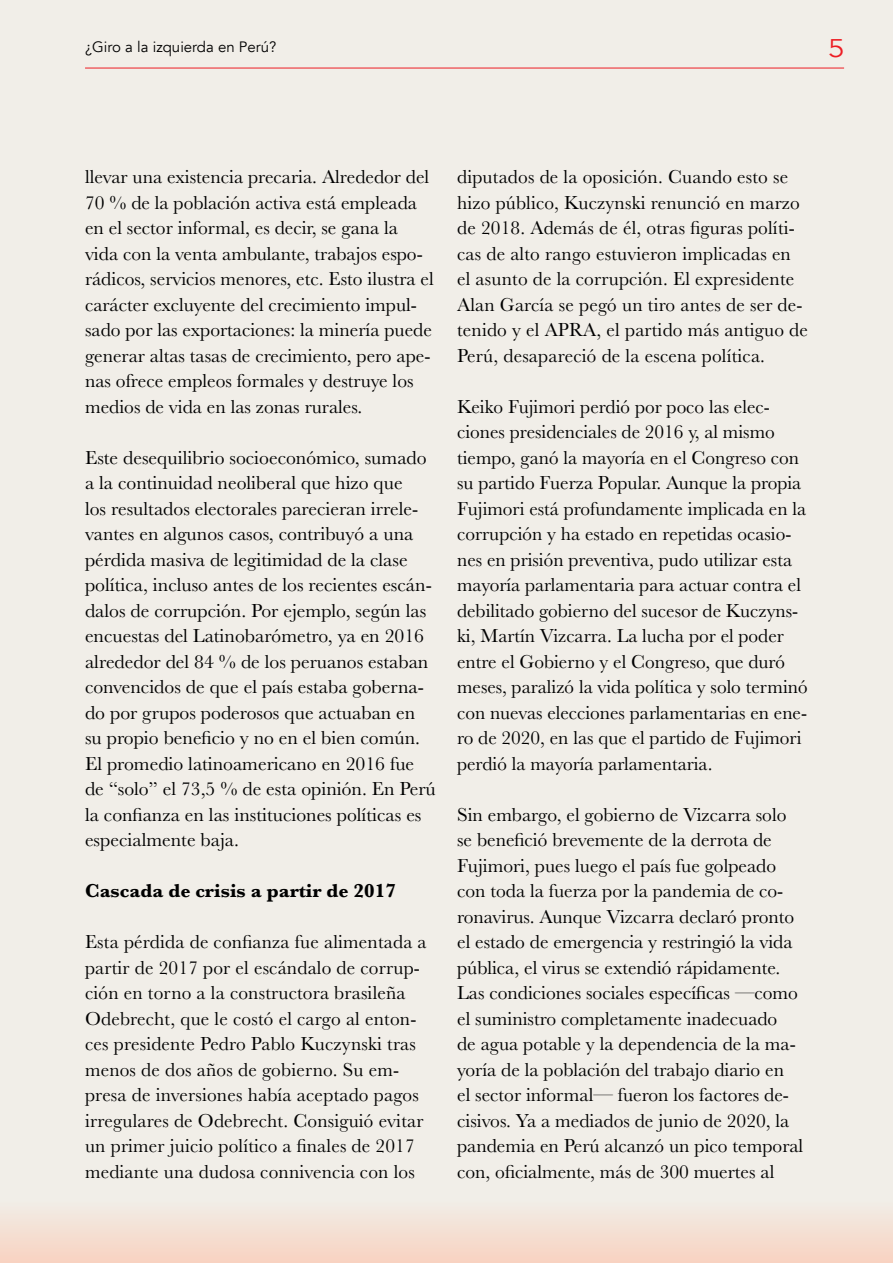
<style>
.page{position:relative;width:893px;height:1263px;background:#f1eee8}
.page>*{position:absolute;margin:0;border:0;box-sizing:border-box;transform-origin:0 0}
.t1{font:300 25.5px "Avenir";color:#ed1d24;scale:1.2 1}
.t2{font:19.5px/25.5px "Baskerville";color:#000}
.t3{font:700 19.5px "Baskerville";color:#000}
.t4{font:15px "Avenir";color:#000}
</style>
<div class="page">
<hr style="left:85px;top:68px;width:759px;height:1px;background:#ed1d24">
<div style="left:0;top:1200px;width:893px;height:63px;background:linear-gradient(to bottom,#f1eee7,#f8d2c1)"></div>
<p class="t4" style="left:85px;top:38px;width:193px">¿Giro a la izquierda en Perú?</p>
<h1 class="t1" style="left:828px;top:34px;width:15px">5</h1>
<p class="t2" style="left:85px;top:164px;width:350px">llevar una existencia precaria. Alrededor del 70 % de la población activa está empleada en el sector informal, es decir, se gana la vida con la venta ambulante, trabajos espo&shy;rádicos, servicios menores, etc. Esto ilustra el carácter excluyente del crecimiento impul&shy;sado por las exportaciones: la minería puede generar altas tasas de crecimiento, pero ape&shy;nas ofrece empleos formales y destruye los medios de vida en las zonas rurales.</p>
<p class="t2" style="left:85px;top:445px;width:352px">Este desequilibrio socioeconómico, sumado a la continuidad neoliberal que hizo que<br>los resultados electorales parecieran irrele&shy;vantes en algunos casos, contribuyó a una pérdida masiva de legitimidad de la clase política, incluso antes de los recientes escán&shy;dalos de corrupción. Por ejemplo, según las encuestas del Latinobarómetro, ya en 2016 alrededor del 84 % de los peruanos estaban convencidos de que el país estaba goberna&shy;do por grupos poderosos que actuaban en su propio beneficio y no en el bien común.<br>El promedio latinoamericano en 2016 fue de “solo” el 73,5 % de esta opinión. En Perú la confianza en las instituciones políticas es especialmente baja.</p>
<p class="t3" style="left:85px;top:877px;width:312px">Cascada de crisis a partir de 2017</p>
<p class="t2" style="left:85px;top:929px;width:343px">Esta pérdida de confianza fue alimentada a partir de 2017 por el escándalo de corrup&shy;ción en torno a la constructora brasileña Odebrecht, que le costó el cargo al enton&shy;ces presidente Pedro Pablo Kuczynski tras menos de dos años de gobierno. Su em&shy;presa de inversiones había aceptado pagos irregulares de Odebrecht. Consiguió evitar un primer juicio político a finales de 2017 mediante una dudosa connivencia con los</p>
<p class="t2" style="left:457px;top:164px;width:352px">diputados de la oposición. Cuando esto se hizo público, Kuczynski renunció en marzo de 2018. Además de él, otras figuras políti&shy;cas de alto rango estuvieron implicadas en el asunto de la corrupción. El expresidente Alan García se pegó un tiro antes de ser de&shy;tenido y el APRA, el partido más antiguo de Perú, desapareció de la escena política.</p>
<p class="t2" style="left:457px;top:394px;width:352px">Keiko Fujimori perdió por poco las elec&shy;ciones presidenciales de 2016 y, al mismo tiempo, ganó la mayoría en el Congreso con su partido Fuerza Popular. Aunque la propia Fujimori está profundamente implicada en la corrupción y ha estado en repetidas ocasio&shy;nes en prisión preventiva, pudo utilizar esta mayoría parlamentaria para actuar contra el debilitado gobierno del sucesor de Kuczyns&shy;ki, Martín Vizcarra. La lucha por el poder entre el Gobierno y el Congreso, que duró meses, paralizó la vida política y solo terminó con nuevas elecciones parlamentarias en ene&shy;ro de 2020, en las que el partido de Fujimori perdió la mayoría parlamentaria.</p>
<p class="t2" style="left:457px;top:802px;width:348px">Sin embargo, el gobierno de Vizcarra solo se benefició brevemente de la derrota de Fujimori, pues luego el país fue golpeado con toda la fuerza por la pandemia de co&shy;ronavirus. Aunque Vizcarra declaró pronto el estado de emergencia y restringió la vida pública, el virus se extendió rápidamente.<br>Las condiciones sociales específicas —como el suministro completamente inadecuado<br>de agua potable y la dependencia de la ma&shy;yoría de la población del trabajo diario en<br>el sector informal— fueron los factores de&shy;cisivos. Ya a mediados de junio de 2020, la pandemia en Perú alcanzó un pico temporal con, oficialmente, más de 300 muertes al</p>
</div>
